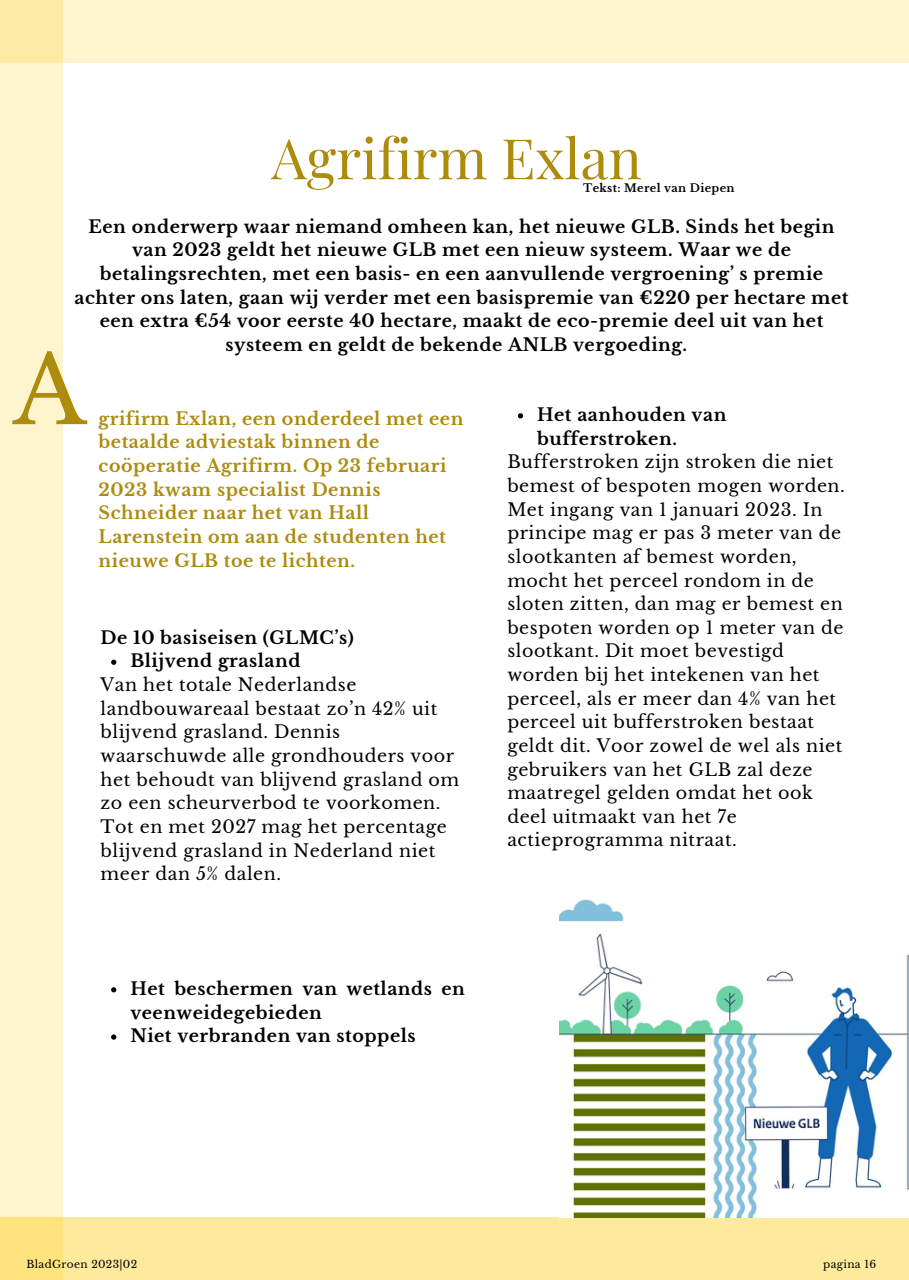
<style>
.page{position:relative;width:909px;height:1280px;background:#fff}
.page>*{position:absolute;margin:0;border:0;box-sizing:border-box;transform-origin:0 0}
.t1{font:94.67px "Libre Baskerville";color:#ad8b0b}
.t2{font:56px "Playfair Display";color:#ad8b0b}
.t3{font:17.5px/23.6px "Libre Baskerville";letter-spacing:.03em;color:#000}
.t4{font:700 17.5px/23.6px "Libre Baskerville";letter-spacing:.03em;color:#000}
.t5{font:700 17.5px/23.6px "Libre Baskerville";letter-spacing:.03em;color:#ad8b0b}
.t6{font:700 11.03px "Libre Baskerville";letter-spacing:.03em;color:#000}
.t7{font:10.5px "Libre Baskerville";letter-spacing:.03em;color:#000}
</style>
<div class="page">
<div style="left:0;top:0;width:63px;height:1280px;background:#fef4ce"></div>
<svg style="left:0;top:1217px;width:908px;height:63px;background:#fde99a"></svg>
<svg style="left:0;top:0;width:908px;height:63px;background:#fef3cb"></svg>
<img style="left:559px;top:899px;width:349px;height:318px">
<svg style="left:111px;top:659px;width:5px;height:6px"></svg>
<svg style="left:111px;top:987px;width:5px;height:5px"></svg>
<svg style="left:111px;top:1034px;width:5px;height:5px"></svg>
<svg style="left:517px;top:413px;width:6px;height:5px"></svg>
<p class="t2" style="left:271px;top:119px;width:372px">Agrifirm Exlan</p>
<p class="t6" style="left:583px;top:182px;width:153px">Tekst: Merel van Diepen</p>
<p class="t4" style="left:74px;top:215px;width:775px;text-align:center">Een onderwerp waar niemand omheen kan, het nieuwe GLB. Sinds het begin van 2023 geldt het nieuwe GLB met een nieuw systeem. Waar we de betalingsrechten, met een basis- en een aanvullende vergroening’ s premie achter ons laten, gaan wij verder met een basispremie van €220 per hectare met een extra €54 voor eerste 40 hectare, maakt de eco-premie deel uit van het systeem en geldt de bekende ANLB vergoeding.</p>
<p class="t1" style="left:13px;top:332px;width:75px">A</p>
<p class="t4" style="left:537px;top:403px;width:191px">Het aanhouden van bufferstroken.</p>
<p class="t3" style="left:507px;top:450px;width:339px">Bufferstroken zijn stroken die niet bemest of bespoten mogen worden.<br>Met ingang van 1 januari 2023. In principe mag er pas 3 meter van de slootkanten af bemest worden, mocht het perceel rondom in de sloten zitten, dan mag er bemest en bespoten worden op 1 meter van de slootkant. Dit moet bevestigd worden bij het intekenen van het perceel, als er meer dan 4% van het perceel uit bufferstroken bestaat geldt dit. Voor zowel de wel als niet gebruikers van het GLB zal deze maatregel gelden omdat het ook deel uitmaakt van het 7e actieprogramma nitraat.</p>
<p class="t5" style="left:99px;top:407px;width:366px">grifirm Exlan, een onderdeel met een betaalde adviestak binnen de coöperatie Agrifirm. Op 23 februari<br>2023 kwam specialist Dennis<br>Schneider naar het van Hall<br>Larenstein om aan de studenten het nieuwe GLB toe te lichten.</p>
<p class="t4" style="left:101px;top:626px;width:255px">De 10 basiseisen (GLMC’s)</p>
<p class="t3" style="left:101px;top:673px;width:360px">Van het totale Nederlandse landbouwareaal bestaat zo’n 42% uit blijvend grasland. Dennis waarschuwde alle grondhouders voor het behoudt van blijvend grasland om zo een scheurverbod te voorkomen.<br>Tot en met 2027 mag het percentage blijvend grasland in Nederland niet meer dan 5% dalen.</p>
<p class="t4" style="left:130px;top:649px;width:172px">Blijvend grasland</p>
<p class="t4" style="left:130px;top:977px;width:336px">Het beschermen van wetlands en veenweidegebieden</p>
<p class="t4" style="left:130px;top:1024px;width:287px">Niet verbranden van stoppels</p>
<p class="t7" style="left:27px;top:1257px;width:112px">BladGroen 2023|02</p>
<p class="t7" style="left:823px;top:1257px;width:54px">pagina 16</p>
</div>
